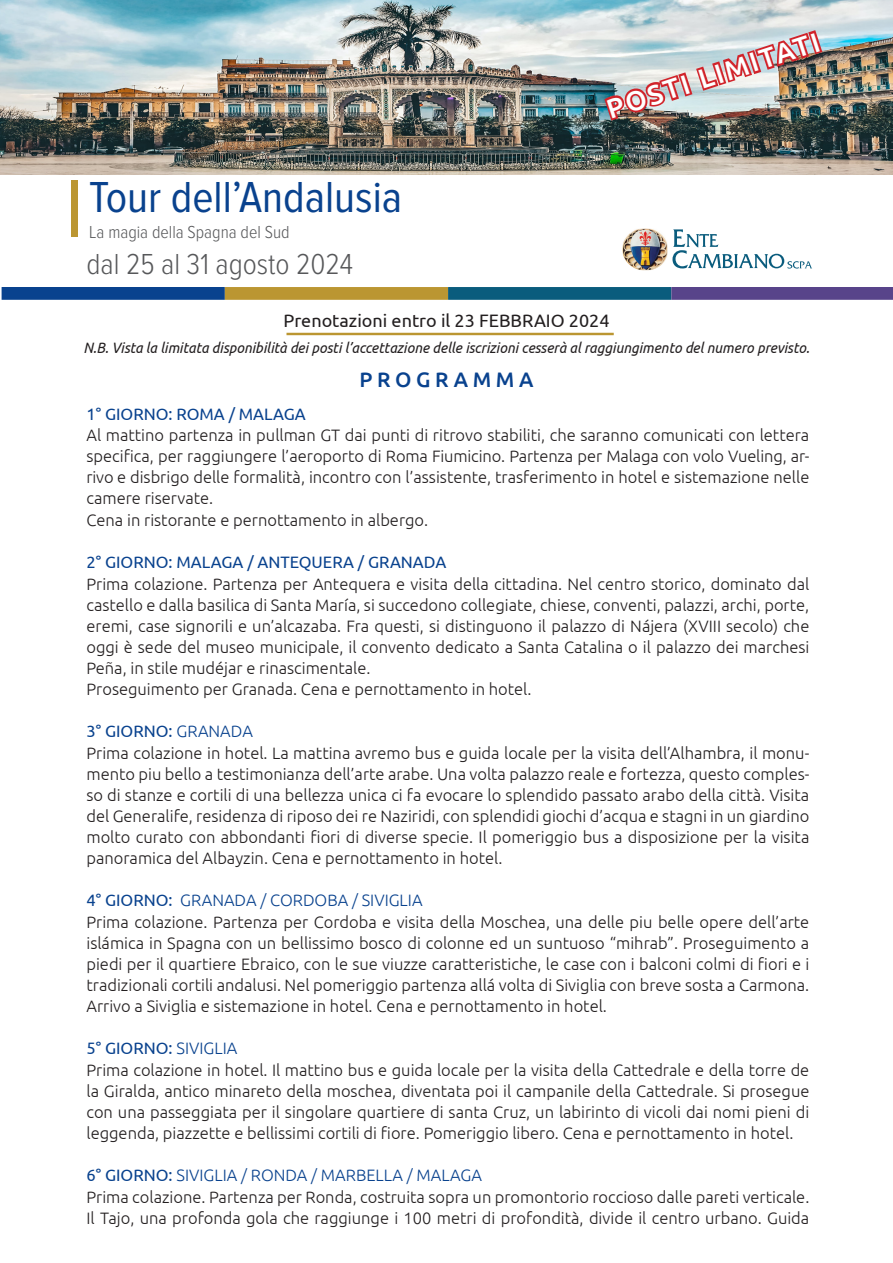
<style>
.page{position:relative;width:893px;height:1263px;background:#fff}
.page>*{position:absolute;margin:0;border:0;box-sizing:border-box;transform-origin:0 0}
.t1{font:45px "Proxima Nova Cond";color:#09428e}
.t2{font:300 30px "Proxima Nova Cond";color:#57585a}
.t3{font:500 27.45px "Ubuntu";color:#fff}
.t4{font:500 21px "Ubuntu";letter-spacing:.22em;color:#09428e}
.t5{font:18px "Ubuntu";color:#231f20}
.t6{font:300 18px "Proxima Nova Cond";color:#57585a}
.t7{font:300 16.5px/21px "Ubuntu";color:#231f20}
.t8{font:16.5px "Ubuntu";color:#09428e}
.t9{font:italic 15px "Ubuntu";color:#231f20;scale:.93 1}
.s1{font-weight:400;color:#09428e}
.s2{color:#09428e}
</style>
<div class="page">
<img style="left:0;top:0;width:893px;height:174px">
<div style="left:2px;top:288px;width:222px;height:11px;background:#09428e"></div>
<div style="left:2px;top:287px;width:223px;height:13px;border:2px solid #09428e"></div>
<div style="left:225px;top:287px;width:223px;height:13px;background:#bb9632;border:2px solid #bb9632"></div>
<div style="left:448px;top:287px;width:223px;height:13px;background:#0a5c7d;border:2px solid #0a5c7d"></div>
<svg style="left:671px;top:287px;width:222px;height:13px;background:#5a468b"></svg>
<div style="left:71px;top:181px;width:7px;height:56px;background:#bb9632"></div>
<img style="left:623px;top:228px;width:45px;height:41px">
<div style="left:621px;top:226px;width:49px;height:45px;border:1px solid #fff;border-radius:50%"></div>
<svg style="left:672px;top:229px;width:140px;height:40px"></svg>
<hr style="left:286px;top:333px;width:328px;height:2px;background:#bb9632">
<img style="left:602px;top:0;width:223px;height:123px">
<h1 class="t1" style="left:89px;top:177px;width:314px">Tour dell’Andalusia</h1>
<p class="t6" style="left:89px;top:224px;width:202px">La magia della Spagna del Sud</p>
<h2 class="t2" style="left:86px;top:250px;width:268px">dal 25 al 31 agosto 2024</h2>
<h3 class="t3" style="left:602px;top:93px;width:224px;rotate:-18deg">POSTI LIMITATI</h3>
<p class="t5" style="left:283px;top:309px;width:328px">Prenotazioni entro il 23 FEBBRAIO 2024</p>
<p class="t9" style="left:83px;top:338px;width:782px">N.B. Vista la limitata disponibilità dei posti l’accettazione delle iscrizioni cesserà al raggiungimento del numero previsto.</p>
<p class="t4" style="left:360px;top:367px;width:175px">PROGRAMMA</p>
<p class="t8" style="left:86px;top:404px;width:221px">1° GIORNO: ROMA / MALAGA</p>
<p class="t7" style="left:86px;top:424px;width:724px">Al mattino partenza in pullman GT dai punti di ritrovo stabiliti, che saranno comunicati con lettera specifica, per raggiungere l’aeroporto di Roma Fiumicino. Partenza per Malaga con volo Vueling, ar&shy;rivo e disbrigo delle formalità, incontro con l’assistente, trasferimento in hotel e sistemazione nelle camere riservate.<br>Cena in ristorante e pernottamento in albergo.</p>
<p class="t8" style="left:86px;top:552px;width:361px">2° GIORNO: MALAGA / ANTEQUERA / GRANADA</p>
<p class="t7" style="left:86px;top:573px;width:724px">Prima colazione. Partenza per Antequera e visita della cittadina. Nel centro storico, dominato dal castello e dalla basilica di Santa María, si succedono collegiate, chiese, conventi, palazzi, archi, porte, eremi, case signorili e un’alcazaba. Fra questi, si distinguono il palazzo di Nájera (XVIII secolo) che oggi è sede del museo municipale, il convento dedicato a Santa Catalina o il palazzo dei marchesi Peña, in stile mudéjar e rinascimentale.<br>Proseguimento per Granada. Cena e pernottamento in hotel.</p>
<p class="t7" style="left:86px;top:721px;width:724px"><span class="s1">3° GIORNO:</span> <span class="s2">GRANADA<br></span>Prima colazione in hotel. La mattina avremo bus e guida locale per la visita dell’Alhambra, il monu&shy;mento piu bello a testimonianza dell’arte arabe. Una volta palazzo reale e fortezza, questo comples&shy;so di stanze e cortili di una bellezza unica ci fa evocare lo splendido passato arabo della città. Visita del Generalife, residenza di riposo dei re Naziridi, con splendidi giochi d’acqua e stagni in un giardino molto curato con abbondanti fiori di diverse specie. Il pomeriggio bus a disposizione per la visita panoramica del Albayzin. Cena e pernottamento in hotel.</p>
<p class="t7" style="left:86px;top:890px;width:724px"><span class="s1">4° GIORNO:</span> <span class="s2">GRANADA / CORDOBA / SIVIGLIA<br></span>Prima colazione. Partenza per Cordoba e visita della Moschea, una delle piu belle opere dell’arte islámica in Spagna con un bellissimo bosco di colonne ed un suntuoso “mihrab”. Proseguimento a piedi per il quartiere Ebraico, con le sue viuzze caratteristiche, le case con i balconi colmi di fiori e i tradizionali cortili andalusi. Nel pomeriggio partenza allá volta di Siviglia con breve sosta a Carmona.<br>Arrivo a Siviglia e sistemazione in hotel. Cena e pernottamento in hotel.</p>
<p class="t7" style="left:86px;top:1037px;width:724px"><span class="s1">5° GIORNO:</span> <span class="s2">SIVIGLIA<br></span>Prima colazione in hotel. Il mattino bus e guida locale per la visita della Cattedrale e della torre de la Giralda, antico minareto della moschea, diventata poi il campanile della Cattedrale. Si prosegue con una passeggiata per il singolare quartiere di santa Cruz, un labirinto di vicoli dai nomi pieni di leggenda, piazzette e bellissimi cortili di fiore. Pomeriggio libero. Cena e pernottamento in hotel.</p>
<p class="t7" style="left:86px;top:1164px;width:724px"><span class="s1">6° GIORNO:</span> <span class="s2">SIVIGLIA / RONDA / MARBELLA / MALAGA<br></span>Prima colazione. Partenza per Ronda, costruita sopra un promontorio roccioso dalle pareti verticale.<br>Il Tajo, una profonda gola che raggiunge i 100 metri di profondità, divide il centro urbano. Guida</p>
</div>
